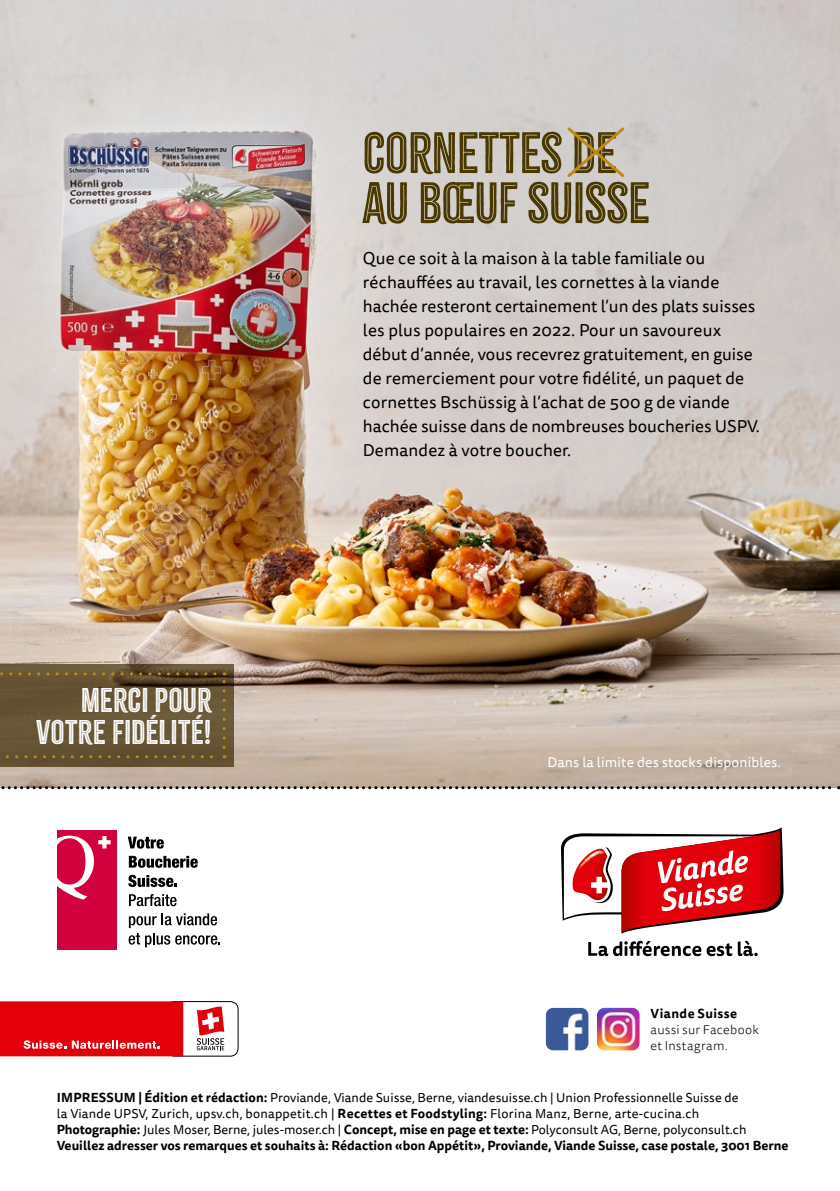
<style>
.page{position:relative;width:840px;height:1191px;background:#fff}
.page>*{position:absolute;margin:0;border:0;box-sizing:border-box;transform-origin:0 0}
.t1{font:51.2px/50px "Citrus Gothic Inline";letter-spacing:-.01em;color:#4a3800}
.t2{font:30px/32px "Citrus Gothic Inline";color:#fff;text-align:right}
.t3{font:17px/24px "Tisa Sans OT";letter-spacing:.01em;color:#000}
.t4{font:14px "Tisa Sans OT";letter-spacing:.01em;color:#fff}
.t5{font:12.8px/16px "Tisa Sans OT";letter-spacing:.005em;color:#000}
.t6{font:300 12.8px/16px "Tisa Sans OT";letter-spacing:.02em;color:#000}
.t7{font:700 12.8px "Tisa Sans OT";letter-spacing:.035em;color:#000}
.s1{font-weight:700}
</style>
<div class="page">
<img style="left:0;top:0;width:839px;height:786px">
<svg style="left:0;top:664px;width:234px;height:102px;background:#645233"></svg>
<svg style="left:0;top:755px;width:225px;height:3px"></svg>
<svg style="left:222px;top:672px;width:3px;height:75px"></svg>
<svg style="left:0;top:672px;width:215px;height:3px"></svg>
<svg style="left:0;top:786px;width:839px;height:3px;background:#847c75"></svg>
<svg style="left:564px;top:125px;width:62px;height:55px;background:#cdc4b4"></svg>
<img style="left:546px;top:1009px;width:41px;height:40px">
<div style="left:543px;top:1006px;width:47px;height:46px;border:2px solid #fff;border-radius:8px"></div>
<img style="left:597px;top:1009px;width:41px;height:40px">
<div style="left:594px;top:1006px;width:47px;height:46px;border:2px solid #fff;border-radius:8px"></div>
<svg style="left:588px;top:940px;width:169px;height:16px"></svg>
<svg style="left:561px;top:827px;width:222px;height:106px"></svg>
<svg style="left:128px;top:836px;width:36px;height:12px"></svg>
<svg style="left:129px;top:856px;width:69px;height:12px"></svg>
<svg style="left:128px;top:874px;width:49px;height:13px"></svg>
<svg style="left:129px;top:894px;width:47px;height:12px"></svg>
<svg style="left:128px;top:913px;width:92px;height:34px"></svg>
<div style="left:57px;top:830px;width:60px;height:120px;background:#d3003e"></div>
<svg style="left:57px;top:835px;width:54px;height:65px"></svg>
<div style="left:166px;top:1001px;width:72px;height:55px;border:1px solid #000;border-radius:8px"></div>
<svg style="left:197px;top:1006px;width:27px;height:44px"></svg>
<div style="left:0;top:1001px;width:183px;height:55px;background:#e3000b"></div>
<svg style="left:24px;top:1040px;width:42px;height:8px"></svg>
<svg style="left:72px;top:1040px;width:88px;height:8px"></svg>
<h1 class="t1" style="left:362px;top:129px;width:289px">CORNETTES DE<br>AU BŒUF SUISSE</h1>
<h2 class="t2" style="left:37px;top:684px;width:176px">MERCI POUR<br>VOTRE FIDÉLITÉ!</h2>
<p class="t3" style="left:362px;top:247px;width:398px">Que ce soit à la maison à la table familiale ou réchauffées au travail, les cornettes à la viande hachée resteront certainement l’un des plats suisses les plus populaires en 2022. Pour un savoureux début d’année, vous recevrez gratuitement, en guise de remerciement pour votre fidélité, un paquet de cornettes Bschüssig à l’achat de 500 g de viande hachée suisse dans de nombreuses boucheries USPV.<br>Demandez à votre boucher.</p>
<p class="t4" style="left:547px;top:753px;width:235px">Dans la limite des stocks disponibles.</p>
<p class="t7" style="left:650px;top:1005px;width:88px">Viande Suisse</p>
<p class="t6" style="left:650px;top:1022px;width:110px">aussi sur Facebook et Instagram.</p>
<p class="t5" style="left:57px;top:1090px;width:732px"><span class="s1">IMPRESSUM | Édition et rédaction:</span> Proviande, Viande Suisse, Berne, viandesuisse.ch | Union Professionnelle Suisse de<br>la Viande UPSV, Zurich, upsv.ch, bonappetit.ch | <span class="s1">Recettes et Foodstyling:</span> Florina Manz, Berne, arte-cucina.ch<br><span class="s1">Photographie:</span> Jules Moser, Berne, jules-moser.ch | <span class="s1">Concept, mise en page et texte:</span> Polyconsult AG, Berne, polyconsult.ch <span class="s1">Veuillez adresser vos remarques et souhaits à: Rédaction «bon Appétit», Proviande, Viande Suisse, case postale, 3001 Berne</span></p>
</div>
